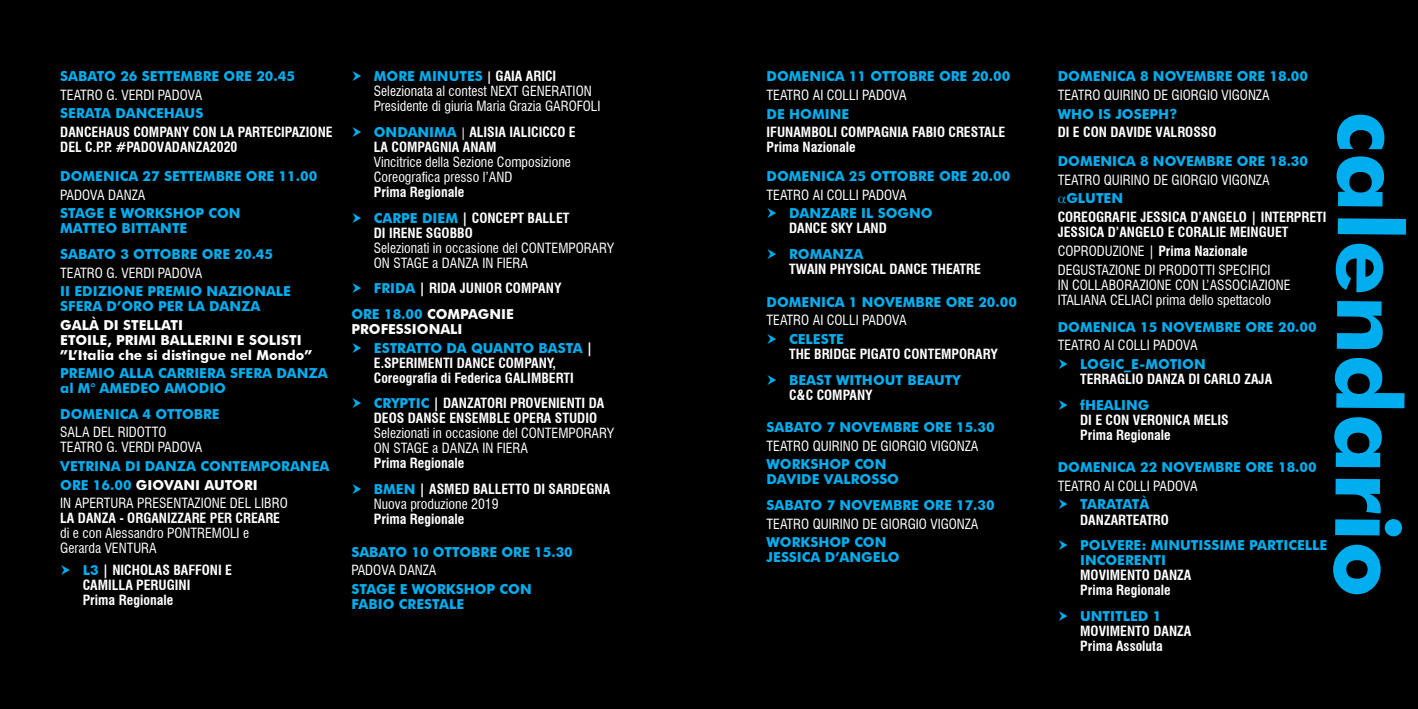
<style>
.page{position:relative;width:1418px;height:709px;background:#fff}
.page>*{position:absolute;margin:0;border:0;box-sizing:border-box;transform-origin:0 0}
.t1{font:700 13.75px/15px "Futura BT";color:#00aeef}
.t2{font:condensed 13.75px/15px "Swiss 721 BT";color:#fff}
.t3{font:700 condensed 13.75px/15px "Swiss 721 BT";color:#fff}
.t4{font:700 13.75px/15px "Futura BT";color:#fff}
.t5{font:700 13.75px "Futura BT";letter-spacing:-.04em;color:#00aeef}
.s1{color:#fff}
.s2{font-family:"Futura BT";font-stretch:normal;color:#00aeef}
.s3{font-family:"Swiss 721 BT";font-stretch:condensed;font-size:12.5px;color:#fff}
.s4{font-family:"Swiss 721 BT";font-stretch:condensed;color:#fff}
.s5{font-weight:400;font-size:12.5px}
.s6{color:#00aeef}
.s7{font-weight:700}
</style>
<div class="page">
<div style="left:0;top:0;width:1417px;height:709px;background:#000"></div>
<svg style="left:1333px;top:115px;width:72px;height:479px"></svg>
<p class="t1" style="left:60px;top:69px;width:236px">SABATO 26 SETTEMBRE ORE 20.45</p>
<p class="t2" style="left:60px;top:87px;width:144px">TEATRO G. VERDI PADOVA</p>
<p class="t1" style="left:60px;top:106px;width:145px">SERATA DANCEHAUS</p>
<p class="t3" style="left:60px;top:124px;width:274px">DANCEHAUS COMPANY CON LA PARTECIPAZIONE<br>DEL C.P.P. #PADOVADANZA2020</p>
<p class="t1" style="left:60px;top:169px;width:258px">DOMENICA 27 SETTEMBRE ORE 11.00</p>
<p class="t2" style="left:60px;top:187px;width:87px">PADOVA DANZA</p>
<p class="t1" style="left:60px;top:206px;width:182px">STAGE E WORKSHOP CON<br>MATTEO BITTANTE</p>
<p class="t1" style="left:60px;top:246px;width:214px">SABATO 3 OTTOBRE ORE 20.45</p>
<p class="t2" style="left:60px;top:265px;width:144px">TEATRO G. VERDI PADOVA</p>
<p class="t1" style="left:60px;top:283px;width:232px">II EDIZIONE PREMIO NAZIONALE<br>SFERA D’ORO PER LA DANZA</p>
<p class="t4" style="left:60px;top:317px;width:253px">GALÀ DI STELLATI<br>ETOILE, PRIMI BALLERINI E SOLISTI ”L’Italia che si distingue nel Mondo”</p>
<p class="t1" style="left:60px;top:366px;width:269px">PREMIO ALLA CARRIERA SFERA DANZA al M° AMEDEO AMODIO</p>
<p class="t1" style="left:60px;top:406px;width:161px">DOMENICA 4 OTTOBRE</p>
<p class="t2" style="left:60px;top:425px;width:144px">SALA DEL RIDOTTO<br>TEATRO G. VERDI PADOVA</p>
<p class="t1" style="left:60px;top:457px;width:271px;line-height:18.5px">VETRINA DI DANZA CONTEMPORANEA<br>ORE 16.00 <span class="s1">GIOVANI AUTORI</span></p>
<p class="t2" style="left:60px;top:495px;width:229px">IN APERTURA PRESENTAZIONE DEL LIBRO</p>
<p class="t3" style="left:60px;top:510px;width:221px">LA DANZA - ORGANIZZARE PER CREARE</p>
<p class="t2" style="left:60px;top:525px;width:190px">di e con Alessandro PONTREMOLI e<br>Gerarda VENTURA</p>
<p class="t3" style="left:83px;top:562px;width:151px"><span class="s2">L3</span> | NICHOLAS BAFFONI E<br>CAMILLA PERUGINI<br>Prima Regionale</p>
<p class="t1" style="left:374px;top:69px;width:184px">MORE MINUTES <span class="s3">|</span> <span class="s4">GAIA ARICI</span></p>
<p class="t2" style="left:374px;top:84px;width:228px">Selezionata al contest NEXT GENERATION<br>Presidente di giuria Maria Grazia GAROFOLI</p>
<p class="t3" style="left:374px;top:124px;width:203px"><span class="s2">ONDANIMA</span> <span class="s5">|</span> ALISIA IALICICCO E<br>LA COMPAGNIA ANAM</p>
<p class="t2" style="left:374px;top:154px;width:198px">Vincitrice della Sezione Composizione<br>Coreografica presso l’AND</p>
<p class="t3" style="left:374px;top:179px;width:197px;line-height:25.6px">Prima Regionale<br><span class="s2">CARPE DIEM</span> | CONCEPT BALLET</p>
<p class="t3" style="left:374px;top:225px;width:100px">DI IRENE SGOBBO</p>
<p class="t2" style="left:374px;top:240px;width:242px">Selezionati in occasione del CONTEMPORARY<br>ON STAGE a DANZA IN FIERA</p>
<p class="t3" style="left:374px;top:281px;width:189px"><span class="s2">FRIDA</span> | RIDA JUNIOR COMPANY</p>
<p class="t4" style="left:351px;top:306px;width:164px"><span class="s6">ORE 18.00</span> COMPAGNIE<br>PROFESSIONALI</p>
<p class="t1" style="left:374px;top:340px;width:221px">ESTRATTO DA QUANTO BASTA <span class="s4">|</span></p>
<p class="t3" style="left:374px;top:355px;width:201px">E.SPERIMENTI DANCE COMPANY,<br>Coreografia di Federica GALIMBERTI</p>
<p class="t3" style="left:374px;top:396px;width:232px"><span class="s2">CRYPTIC</span> | DANZATORI PROVENIENTI DA<br>DEOS DANSE ENSEMBLE OPERA STUDIO</p>
<p class="t2" style="left:374px;top:426px;width:242px">Selezionati in occasione del CONTEMPORARY<br>ON STAGE a DANZA IN FIERA</p>
<p class="t3" style="left:374px;top:450px;width:238px;line-height:25.6px">Prima Regionale<br><span class="s2">BMEN</span> | ASMED BALLETTO DI SARDEGNA</p>
<p class="t2" style="left:374px;top:496px;width:126px">Nuova produzione 2019</p>
<p class="t3" style="left:374px;top:511px;width:92px">Prima Regionale</p>
<p class="t1" style="left:351px;top:544px;width:223px">SABATO 10 OTTOBRE ORE 15.30</p>
<p class="t2" style="left:351px;top:562px;width:87px">PADOVA DANZA</p>
<p class="t1" style="left:351px;top:581px;width:182px">STAGE E WORKSHOP CON<br>FABIO CRESTALE</p>
<p class="t1" style="left:766px;top:69px;width:245px">DOMENICA 11 OTTOBRE ORE 20.00</p>
<p class="t2" style="left:766px;top:87px;width:142px">TEATRO AI COLLI PADOVA</p>
<p class="t1" style="left:766px;top:106px;width:84px">DE HOMINE</p>
<p class="t3" style="left:766px;top:125px;width:240px">IFUNAMBOLI COMPAGNIA FABIO CRESTALE<br>Prima Nazionale</p>
<p class="t1" style="left:766px;top:169px;width:245px">DOMENICA 25 OTTOBRE ORE 20.00</p>
<p class="t2" style="left:766px;top:187px;width:142px">TEATRO AI COLLI PADOVA</p>
<p class="t1" style="left:789px;top:206px;width:145px">DANZARE IL SOGNO</p>
<p class="t3" style="left:789px;top:221px;width:99px">DANCE SKY LAND</p>
<p class="t1" style="left:789px;top:246px;width:76px">ROMANZA</p>
<p class="t3" style="left:789px;top:261px;width:193px">TWAIN PHYSICAL DANCE THEATRE</p>
<p class="t1" style="left:766px;top:294px;width:252px">DOMENICA 1 NOVEMBRE ORE 20.00</p>
<p class="t2" style="left:766px;top:313px;width:142px">TEATRO AI COLLI PADOVA</p>
<p class="t1" style="left:789px;top:331px;width:56px">CELESTE</p>
<p class="t3" style="left:789px;top:346px;width:210px">THE BRIDGE PIGATO CONTEMPORARY</p>
<p class="t1" style="left:789px;top:372px;width:173px">BEAST WITHOUT BEAUTY</p>
<p class="t3" style="left:789px;top:387px;width:85px">C&amp;C COMPANY</p>
<p class="t1" style="left:766px;top:420px;width:230px">SABATO 7 NOVEMBRE ORE 15.30</p>
<p class="t2" style="left:766px;top:438px;width:213px">TEATRO QUIRINO DE GIORGIO VIGONZA</p>
<p class="t1" style="left:766px;top:457px;width:134px">WORKSHOP CON<br>DAVIDE VALROSSO</p>
<p class="t1" style="left:766px;top:497px;width:230px">SABATO 7 NOVEMBRE ORE 17.30</p>
<p class="t2" style="left:766px;top:516px;width:213px">TEATRO QUIRINO DE GIORGIO VIGONZA</p>
<p class="t1" style="left:766px;top:534px;width:134px">WORKSHOP CON<br>JESSICA D’ANGELO</p>
<p class="t1" style="left:1057px;top:69px;width:252px">DOMENICA 8 NOVEMBRE ORE 18.00</p>
<p class="t2" style="left:1057px;top:87px;width:213px">TEATRO QUIRINO DE GIORGIO VIGONZA</p>
<p class="t1" style="left:1057px;top:106px;width:121px">WHO IS JOSEPH?</p>
<p class="t3" style="left:1057px;top:125px;width:160px">DI E CON DAVIDE VALROSSO</p>
<p class="t1" style="left:1057px;top:154px;width:252px">DOMENICA 8 NOVEMBRE ORE 18.30</p>
<p class="t2" style="left:1057px;top:172px;width:213px">TEATRO QUIRINO DE GIORGIO VIGONZA</p>
<p class="t1" style="left:1066px;top:191px;width:58px">GLUTEN</p>
<p class="t3" style="left:1057px;top:209px;width:270px">COREOGRAFIE JESSICA D’ANGELO | INTERPRETI<br>JESSICA D’ANGELO E CORALIE MEINGUET</p>
<p class="t2" style="left:1057px;top:241px;width:214px;line-height:19.6px">COPRODUZIONE | <span class="s7">Prima Nazionale<br></span>DEGUSTAZIONE DI PRODOTTI SPECIFICI</p>
<p class="t2" style="left:1057px;top:278px;width:234px">IN COLLABORAZIONE CON L’ASSOCIAZIONE<br>ITALIANA CELIACI prima dello spettacolo</p>
<p class="t1" style="left:1057px;top:319px;width:260px">DOMENICA 15 NOVEMBRE ORE 20.00</p>
<p class="t2" style="left:1057px;top:338px;width:142px">TEATRO AI COLLI PADOVA</p>
<p class="t1" style="left:1080px;top:356px;width:127px">LOGIC_E-MOTION</p>
<p class="t3" style="left:1080px;top:371px;width:193px">TERRAGLIO DANZA DI CARLO ZAJA</p>
<p class="t1" style="left:1080px;top:397px;width:71px">fHEALING</p>
<p class="t3" style="left:1080px;top:412px;width:150px">DI E CON VERONICA MELIS<br>Prima Regionale</p>
<p class="t1" style="left:1057px;top:460px;width:260px">DOMENICA 22 NOVEMBRE ORE 18.00</p>
<p class="t2" style="left:1057px;top:478px;width:142px">TEATRO AI COLLI PADOVA</p>
<p class="t5" style="left:1080px;top:496px;width:71px">TARATATÀ</p>
<p class="t3" style="left:1080px;top:512px;width:90px">DANZARTEATRO</p>
<p class="t1" style="left:1080px;top:537px;width:249px">POLVERE: MINUTISSIME PARTICELLE<br>INCOERENTI</p>
<p class="t3" style="left:1080px;top:567px;width:113px">MOVIMENTO DANZA<br>Prima Regionale</p>
<p class="t1" style="left:1080px;top:608px;width:83px">UNTITLED 1</p>
<p class="t3" style="left:1080px;top:623px;width:113px">MOVIMENTO DANZA<br>Prima Assoluta</p>
</div>
